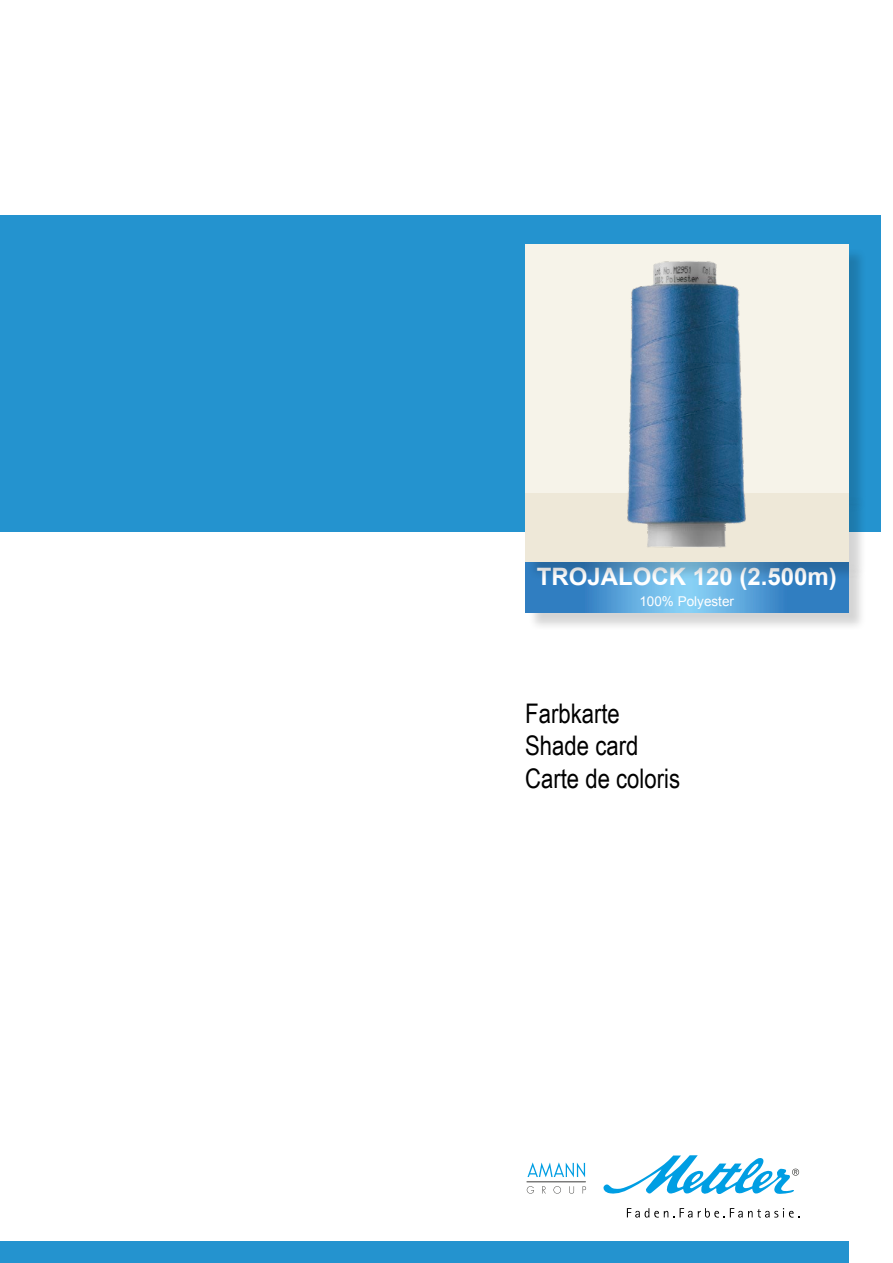
<style>
.page{position:relative;width:893px;height:1263px;background:#fff}
.page>*{position:absolute;margin:0;border:0;box-sizing:border-box;transform-origin:0 0}
.t1{font:27px/32.4px "Arial Narrow";color:#000}
.t2{font:700 24px "Arial";color:#fff}
.t3{font:13.5px "Arial";color:#fff}
</style>
<div class="page">
<div style="left:0;top:215px;width:880px;height:316px;background:#2493cf"></div>
<svg style="left:627px;top:1208px;width:65px;height:9px"></svg>
<svg style="left:698px;top:1208px;width:101px;height:9px"></svg>
<svg style="left:603px;top:1155px;width:196px;height:39px"></svg>
<svg style="left:527px;top:1186px;width:7px;height:8px"></svg>
<svg style="left:542px;top:1186px;width:4px;height:7px"></svg>
<svg style="left:553px;top:1186px;width:8px;height:8px"></svg>
<svg style="left:569px;top:1186px;width:5px;height:8px"></svg>
<svg style="left:583px;top:1186px;width:3px;height:7px"></svg>
<svg style="left:527px;top:1162px;width:58px;height:15px"></svg>
<hr style="left:527px;top:1181px;width:58px;height:1px;background:#3c3c3a">
<div style="left:527px;top:563px;width:340px;height:68px;background:#000;opacity:.17"></div>
<svg style="left:525px;top:561px;width:323px;height:51px;background:#4f9ad3"></svg>
<div style="left:527px;top:247px;width:340px;height:265px;background:#000;opacity:.17"></div>
<div style="left:525px;top:244px;width:323px;height:249px;background:#f6f3e9"></div>
<div style="left:527px;top:495px;width:340px;height:85px;background:#000;opacity:.17"></div>
<div style="left:525px;top:493px;width:323px;height:68px;background:#eee8d8"></div>
<div style="left:0;top:1242px;width:848px;height:21px;background:#2493cf"></div>
<img style="left:627px;top:261px;width:119px;height:287px">
<p class="t2" style="left:537px;top:563px;width:302px">TROJALOCK 120 (2.500m)</p>
<p class="t3" style="left:639px;top:594px;width:96px">100% Polyester</p>
<p class="t1" style="left:525px;top:697px;width:157px">Farbkarte<br>Shade card<br>Carte de coloris</p>
</div>
